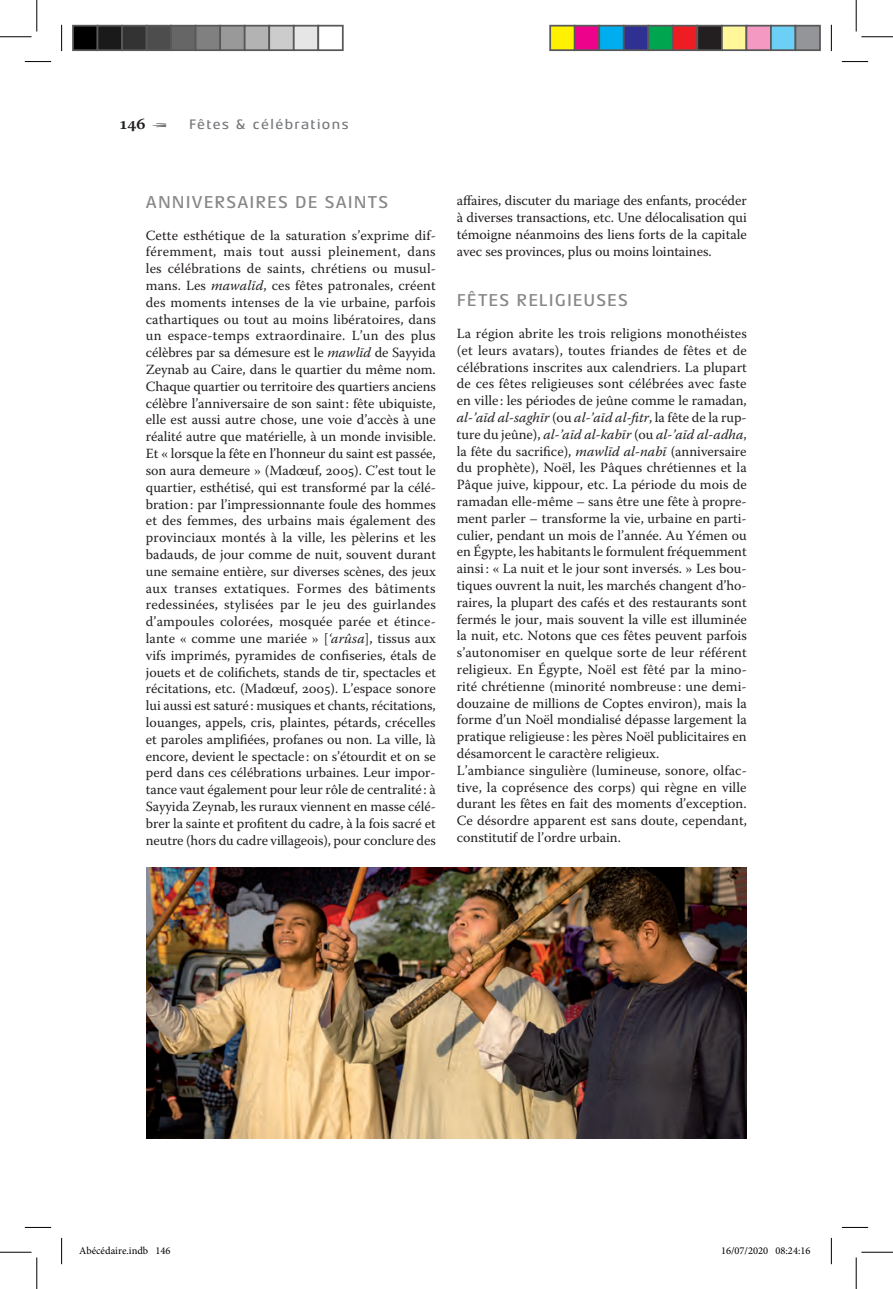
<style>
.page{position:relative;width:893px;height:1289px;background:#fff}
.page>*{position:absolute;margin:0;border:0;box-sizing:border-box;transform-origin:0 0}
.t1{font:500 17.5px "Aeonis LT Pro";letter-spacing:.06em;color:#888787}
.t2{font:600 17.5px "Warnock Pro";color:#231f20}
.t3{font:14px/16.8px "Warnock Pro";color:#231f20;text-align:justify}
.t4{font:500 14px "Aeonis LT Pro";letter-spacing:.1em;color:#76787b}
.t5{font:10.5px "Minion Pro";color:#000}
.s1{font-weight:400;font-size:15.75px}
.s2{font-style:italic}
</style>
<div class="page">
<img style="left:146px;top:867px;width:600px;height:271px">
<svg style="left:25px;top:61px;width:26px;height:1px"></svg>
<svg style="left:841px;top:61px;width:26px;height:1px"></svg>
<svg style="left:25px;top:1227px;width:26px;height:1px"></svg>
<svg style="left:841px;top:1227px;width:26px;height:1px"></svg>
<svg style="left:61px;top:25px;width:1px;height:26px"></svg>
<svg style="left:61px;top:1238px;width:1px;height:26px"></svg>
<svg style="left:830px;top:25px;width:1px;height:26px"></svg>
<svg style="left:830px;top:1238px;width:1px;height:26px"></svg>
<hr style="left:0;top:36px;width:32px;height:1px;background:#000">
<hr style="left:861px;top:36px;width:31px;height:1px;background:#000">
<hr style="left:0;top:1252px;width:32px;height:1px;background:#000">
<hr style="left:861px;top:1252px;width:31px;height:1px;background:#000">
<hr style="left:36px;top:0;width:1px;height:31px;background:#000">
<hr style="left:36px;top:1257px;width:1px;height:32px;background:#000">
<hr style="left:855px;top:0;width:1px;height:31px;background:#000">
<hr style="left:855px;top:1257px;width:1px;height:32px;background:#000">
<div style="left:73px;top:26px;width:24px;height:24px;background:#000"></div>
<div style="left:72px;top:25px;width:26px;height:26px;border:2px solid #595959"></div>
<div style="left:97px;top:26px;width:25px;height:24px;background:#1a1a1a"></div>
<div style="left:97px;top:25px;width:26px;height:26px;border:2px solid #595959"></div>
<div style="left:122px;top:26px;width:24px;height:24px;background:#333"></div>
<div style="left:121px;top:25px;width:26px;height:26px;border:2px solid #595959"></div>
<div style="left:146px;top:26px;width:25px;height:24px;background:#4d4d4d"></div>
<div style="left:146px;top:25px;width:26px;height:26px;border:2px solid #595959"></div>
<div style="left:171px;top:26px;width:24px;height:24px;background:#666"></div>
<div style="left:170px;top:25px;width:26px;height:26px;border:2px solid #595959"></div>
<div style="left:195px;top:26px;width:25px;height:24px;background:#808080"></div>
<div style="left:195px;top:25px;width:26px;height:26px;border:2px solid #595959"></div>
<div style="left:220px;top:26px;width:24px;height:24px;background:#999"></div>
<div style="left:219px;top:25px;width:26px;height:26px;border:2px solid #595959"></div>
<div style="left:244px;top:26px;width:25px;height:24px;background:#b3b3b3"></div>
<div style="left:244px;top:25px;width:26px;height:26px;border:2px solid #595959"></div>
<div style="left:269px;top:26px;width:24px;height:24px;background:#ccc"></div>
<div style="left:268px;top:25px;width:26px;height:26px;border:2px solid #595959"></div>
<div style="left:293px;top:26px;width:25px;height:24px;background:#e6e6e6"></div>
<div style="left:293px;top:25px;width:26px;height:26px;border:2px solid #595959"></div>
<div style="left:317px;top:25px;width:26px;height:26px;border:2px solid #595959"></div>
<div style="left:550px;top:26px;width:24px;height:24px;background:#fff101"></div>
<div style="left:549px;top:25px;width:26px;height:26px;border:2px solid #595959"></div>
<div style="left:574px;top:26px;width:25px;height:24px;background:#ed028c"></div>
<div style="left:573px;top:25px;width:26px;height:26px;border:2px solid #595959"></div>
<div style="left:599px;top:26px;width:24px;height:24px;background:#00aeef"></div>
<div style="left:598px;top:25px;width:26px;height:26px;border:2px solid #595959"></div>
<div style="left:623px;top:26px;width:25px;height:24px;background:#2e3092"></div>
<div style="left:622px;top:25px;width:26px;height:26px;border:2px solid #595959"></div>
<div style="left:648px;top:26px;width:24px;height:24px;background:#00a54f"></div>
<div style="left:647px;top:25px;width:26px;height:26px;border:2px solid #595959"></div>
<div style="left:672px;top:26px;width:25px;height:24px;background:#ee1d23"></div>
<div style="left:671px;top:25px;width:26px;height:26px;border:2px solid #595959"></div>
<div style="left:697px;top:26px;width:24px;height:24px;background:#231f20"></div>
<div style="left:696px;top:25px;width:26px;height:26px;border:2px solid #595959"></div>
<div style="left:721px;top:26px;width:25px;height:24px;background:#fff79a"></div>
<div style="left:720px;top:25px;width:26px;height:26px;border:2px solid #595959"></div>
<div style="left:746px;top:26px;width:24px;height:24px;background:#f499c2"></div>
<div style="left:745px;top:25px;width:26px;height:26px;border:2px solid #595959"></div>
<div style="left:770px;top:26px;width:25px;height:24px;background:#6bcff6"></div>
<div style="left:769px;top:25px;width:26px;height:26px;border:2px solid #595959"></div>
<div style="left:795px;top:26px;width:24px;height:24px;background:#939598"></div>
<div style="left:794px;top:25px;width:26px;height:26px;border:2px solid #595959"></div>
<p class="t2" style="left:120px;top:113px;width:49px">146 <span class="s1">1</span></p>
<p class="t4" style="left:189px;top:116px;width:161px">Fêtes &amp; célébrations</p>
<p class="t1" style="left:146px;top:192px;width:244px">ANNIVERSAIRES DE SAINTS</p>
<p class="t3" style="left:146px;top:226px;width:291px">Cette esthétique de la saturation s’exprime dif&shy;féremment, mais tout aussi pleinement, dans les célébrations de saints, chrétiens ou musul&shy;mans. Les <span class="s2">mawalīd</span>, ces fêtes patronales, créent des moments intenses de la vie urbaine, parfois cathartiques ou tout au moins libératoires, dans un espace-temps extraordinaire. L’un des plus célèbres par sa démesure est le <span class="s2">mawlīd</span> de Sayyida Zeynab au Caire, dans le quartier du même nom.<br>Chaque quartier ou territoire des quartiers anciens célèbre l’anniversaire de son saint: fête ubiquiste, elle est aussi autre chose, une voie d’accès à une réalité autre que matérielle, à un monde invisible.<br>Et « lorsque la fête en l’honneur du saint est passée, son aura demeure » (Madœuf, 2005). C’est tout le quartier, esthétisé, qui est transformé par la célé&shy;bration: par l’impressionnante foule des hommes et des femmes, des urbains mais également des provinciaux montés à la ville, les pèlerins et les badauds, de jour comme de nuit, souvent durant une semaine entière, sur diverses scènes, des jeux aux transes extatiques. Formes des bâtiments redessinées, stylisées par le jeu des guirlandes d’ampoules colorées, mosquée parée et étince&shy;lante « comme une mariée » [<span class="s2">‘arûsa</span>], tissus aux vifs imprimés, pyramides de confiseries, étals de jouets et de colifichets, stands de tir, spectacles et récitations, etc. (Madœuf, 2005). L’espace sonore lui aussi est saturé : musiques et chants, récitations, louanges, appels, cris, plaintes, pétards, crécelles et paroles amplifiées, profanes ou non. La ville, là encore, devient le spectacle : on s’étourdit et on se perd dans ces célébrations urbaines. Leur impor&shy;tance vaut également pour leur rôle de centralité: à Sayyida Zeynab, les ruraux viennent en masse célé&shy;brer la sainte et profitent du cadre, à la fois sacré et neutre (hors du cadre villageois), pour conclure des</p>
<p class="t3" style="left:456px;top:192px;width:291px">affaires, discuter du mariage des enfants, procéder à diverses transactions, etc. Une délocalisation qui témoigne néanmoins des liens forts de la capitale avec ses provinces, plus ou moins lointaines.</p>
<p class="t1" style="left:456px;top:291px;width:172px">FÊTES RELIGIEUSES</p>
<p class="t3" style="left:456px;top:325px;width:291px;text-align:left">La région abrite les trois religions monothéistes (et leurs avatars), toutes friandes de fêtes et de célébrations inscrites aux calendriers. La plupart de ces fêtes religieuses sont célébrées avec faste en ville : les périodes de jeûne comme le ramadan, <span class="s2">al-’aīd al-saghīr</span> (ou <span class="s2">al-’aīd al-fitr</span>, la fête de la rup&shy;ture du jeûne), <span class="s2">al-’aīd al-kabīr</span> (ou <span class="s2">al-’aīd al-adha</span>, la fête du sacrifice), <span class="s2">mawlīd al-nabī</span> (anniversaire du prophète), Noël, les Pâques chrétiennes et la Pâque juive, kippour, etc. La période du mois de ramadan elle-même – sans être une fête à propre&shy;ment parler – transforme la vie, urbaine en parti&shy;culier, pendant un mois de l’année. Au Yémen ou en Égypte, les habitants le formulent fréquemment ainsi: « La nuit et le jour sont inversés. » Les bou&shy;tiques ouvrent la nuit, les marchés changent d’ho&shy;raires, la plupart des cafés et des restaurants sont fermés le jour, mais souvent la ville est illuminée la nuit, etc. Notons que ces fêtes peuvent parfois s’autonomiser en quelque sorte de leur référent religieux. En Égypte, Noël est fêté par la mino&shy;rité chrétienne (minorité nombreuse : une demi&shy;douzaine de millions de Coptes environ), mais la forme d’un Noël mondialisé dépasse largement la pratique religieuse : les pères Noël publicitaires en désamorcent le caractère religieux.<br>L’ambiance singulière (lumineuse, sonore, olfac&shy;tive, la coprésence des corps) qui règne en ville durant les fêtes en fait des moments d’exception.<br>Ce désordre apparent est sans doute, cependant, constitutif de l’ordre urbain.</p>
<p class="t5" style="left:79px;top:1243px;width:93px">Abécédaire.indb 146</p>
<p class="t5" style="left:720px;top:1243px;width:91px">16/07/2020 08:24:16</p>
</div>
